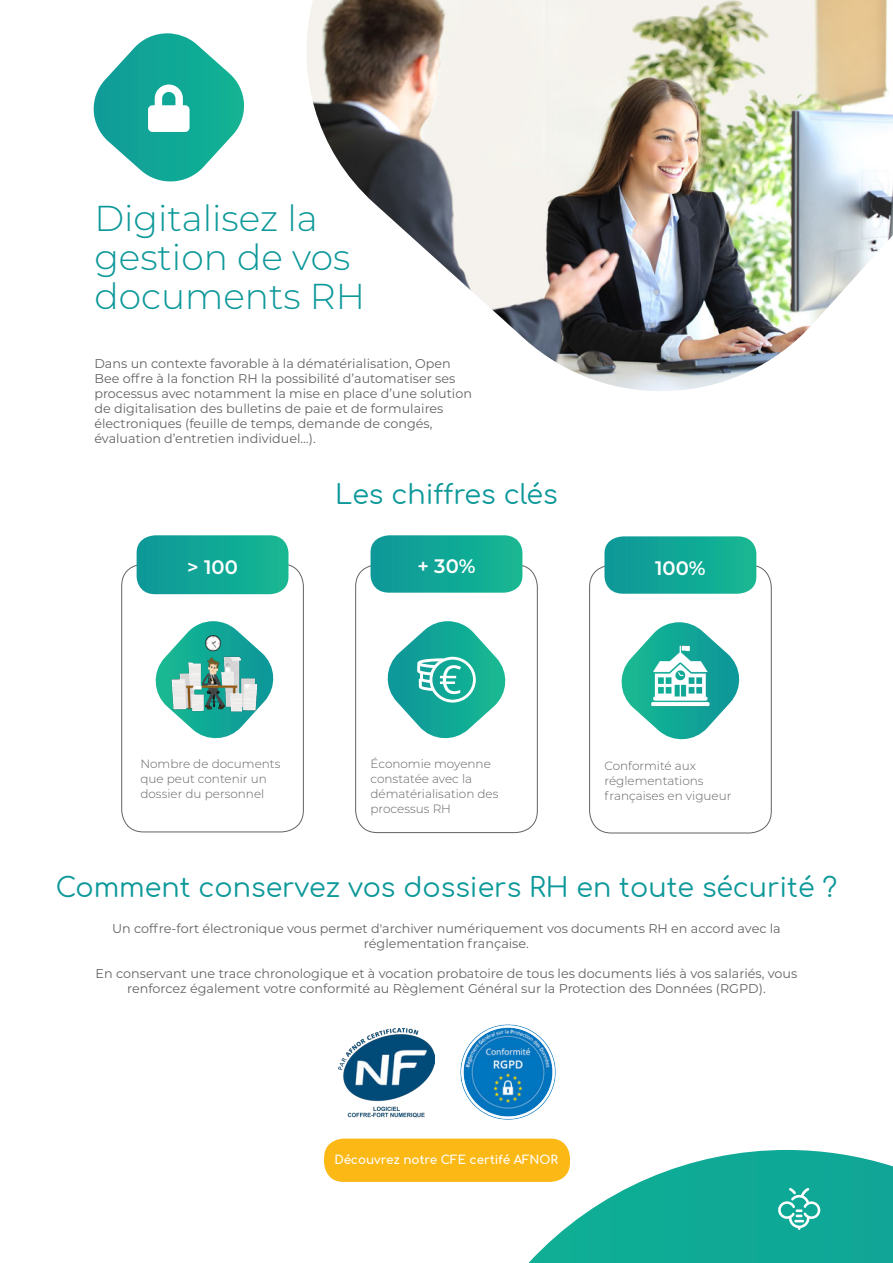
<style>
.page{position:relative;width:893px;height:1263px;background:#fff}
.page>*{position:absolute;margin:0;border:0;box-sizing:border-box;transform-origin:0 0}
.t1{font:300 36px/39px "Montserrat";color:#0d9899}
.t2{font:27px "Comfortaa";color:#0d9899}
.t3{font:600 19.5px "Montserrat";color:#fff}
.t4{font:12.75px/15px "Montserrat";color:#636366;text-align:center}
.t5{font:300 12px/15px "Montserrat";color:#636366}
.t6{font:700 12px "Comfortaa";color:#fff}
</style>
<div class="page">
<img style="left:307px;top:0;width:586px;height:391px">
<div style="left:122px;top:564px;width:181px;height:268px;border:1px solid #636366;border-radius:22px"></div>
<svg style="left:137px;top:535px;width:151px;height:59px;background:#18a999"></svg>
<div style="left:356px;top:565px;width:181px;height:268px;border:1px solid #636366;border-radius:22px"></div>
<svg style="left:371px;top:535px;width:151px;height:58px;background:#1aaa99"></svg>
<div style="left:589px;top:565px;width:182px;height:268px;border:1px solid #636366;border-radius:22px"></div>
<svg style="left:604px;top:536px;width:152px;height:58px;background:#1baa9a"></svg>
<svg style="left:621px;top:622px;width:119px;height:118px"></svg>
<img style="left:639px;top:634px;width:83px;height:83px">
<svg style="left:155px;top:621px;width:119px;height:118px"></svg>
<img style="left:169px;top:635px;width:91px;height:79px">
<svg style="left:528px;top:1150px;width:365px;height:113px"></svg>
<div style="left:324px;top:1138px;width:246px;height:44px;background:#fcb814;border-radius:20px"></div>
<svg style="left:387px;top:621px;width:119px;height:118px"></svg>
<svg style="left:93px;top:33px;width:152px;height:149px"></svg>
<img style="left:338px;top:1028px;width:97px;height:90px">
<img style="left:460px;top:1024px;width:96px;height:96px">
<p class="t1" style="left:94px;top:197px;width:225px">Digitalisez la</p>
<p class="t1" style="left:94px;top:236px;width:272px">gestion de vos documents RH</p>
<p class="t4" style="left:94px;top:355px;width:379px;text-align:left">Dans un contexte favorable à la dématérialisation, Open Bee offre à la fonction RH la possibilité d’automatiser ses processus avec notamment la mise en place d’une solution de digitalisation des bulletins de paie et de formulaires électroniques (feuille de temps, demande de congés, évaluation d’entretien individuel…).</p>
<p class="t2" style="left:335px;top:470px;width:224px">Les chiffres clés</p>
<p class="t3" style="left:187px;top:553px;width:52px">&gt; 100</p>
<p class="t3" style="left:417px;top:553px;width:60px">+ 30%</p>
<p class="t3" style="left:655px;top:554px;width:52px">100%</p>
<p class="t5" style="left:140px;top:756px;width:141px">Nombre de documents que peut contenir un dossier du personnel</p>
<p class="t5" style="left:371px;top:756px;width:129px">Économie moyenne constatée avec la dématérialisation des processus RH</p>
<p class="t5" style="left:604px;top:758px;width:129px">Conformité aux réglementations françaises en vigueur</p>
<p class="t2" style="left:56px;top:863px;width:783px">Comment conservez vos dossiers RH en toute sécurité ?</p>
<p class="t4" style="left:112px;top:920px;width:670px">Un coffre-fort électronique vous permet d'archiver numériquement vos documents RH en accord avec la réglementation française.</p>
<p class="t4" style="left:96px;top:965px;width:703px">En conservant une trace chronologique et à vocation probatoire de tous les documents liés à vos salariés, vous renforcez également votre conformité au Règlement Général sur la Protection des Données (RGPD).</p>
<p class="t6" style="left:334px;top:1148px;width:225px">Découvrez notre CFE certifé AFNOR</p>
</div>
